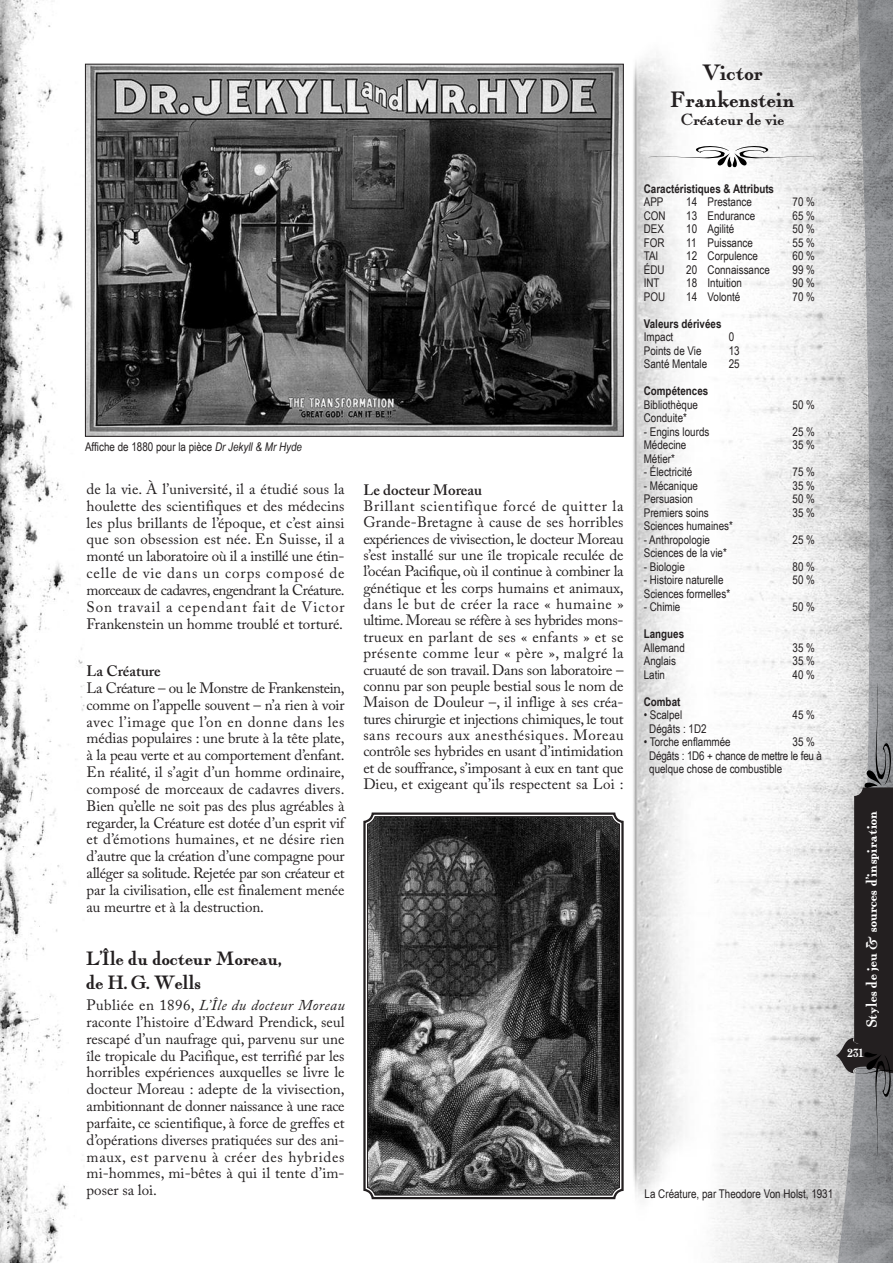
<style>
.page{position:relative;width:893px;height:1263px;background:#fff}
.page>*{position:absolute;margin:0;border:0;box-sizing:border-box;transform-origin:0 0}
.t1{font:22.5px/27px "Fairfax Station";color:#231f20;text-align:center}
.t2{font:19.5px/23.7px "Fairfax Station";color:#231f20}
.t3{font:16.5px "Fairfax Station";color:#231f20}
.t4{font:15px/16.8px "Adobe Caslon Pro";letter-spacing:-.005em;color:#231f20;text-align:justify}
.t5{font:15px "Fairfax Station";color:#fff}
.t6{font:12px/13.5px "Arial Narrow";color:#231f20}
.t7{font:700 12px/13.5px "Arial Narrow";color:#231f20}
.t8{font:12px "Fairfax Station";color:#fff}
.s1{font-style:italic}
.s2{font-weight:600}
.s3{font-weight:400}
.s4{font-weight:700}
</style>
<div class="page">
<img style="left:633px;top:0;width:203px;height:1263px">
<img style="left:836px;top:0;width:57px;height:1263px">
<svg style="left:836px;top:683px;width:57px;height:473px;background:#797879"></svg>
<img style="left:0;top:0;width:85px;height:1263px">
<img style="left:87px;top:66px;width:535px;height:369px">
<svg style="left:363px;top:812px;width:261px;height:388px"></svg>
<svg style="left:367px;top:816px;width:253px;height:380px;background:#464646"></svg>
<svg style="left:648px;top:146px;width:168px;height:21px"></svg>
<p class="t1" style="left:671px;top:59px;width:126px">Victor<br>Frankenstein</p>
<p class="t3" style="left:681px;top:111px;width:104px">Créateur de vie</p>
<p class="t6" style="left:85px;top:440px;width:218px">Affiche de 1880 pour la pièce <span class="s1">Dr Jekyll &amp; Mr Hyde</span></p>
<p class="t4" style="left:87px;top:482px;width:260px">de la vie. À l’université, il a étudié sous la houlette des scientifiques et des médecins les plus brillants de l’époque, et c’est ainsi que son obsession est née. En Suisse, il a monté un laboratoire où il a instillé une étin&shy;celle de vie dans un corps composé de morceaux de cadavres, engendrant la Créature.<br>Son travail a cependant fait de Victor Frankenstein un homme troublé et torturé.</p>
<p class="t4" style="left:87px;top:664px;width:260px;text-align:left"><span class="s2">La Créature<br></span>La Créature – ou le Monstre de Frankenstein, comme on l’appelle souvent – n’a rien à voir avec l’image que l’on en donne dans les médias populaires : une brute à la tête plate, à la peau verte et au comportement d’enfant.<br>En réalité, il s’agit d’un homme ordinaire, composé de morceaux de cadavres divers.<br>Bien qu’elle ne soit pas des plus agréables à regarder, la Créature est dotée d’un esprit vif et d’émotions humaines, et ne désire rien d’autre que la création d’une compagne pour alléger sa solitude. Rejetée par son créateur et par la civilisation, elle est finalement menée au meurtre et à la destruction.</p>
<p class="t2" style="left:87px;top:946px;width:196px">L’Île du docteur Moreau, de H. G. Wells</p>
<p class="t4" style="left:87px;top:998px;width:260px">Publiée en 1896, <span class="s1">L’Île du docteur Moreau </span>raconte l’histoire d’Edward Prendick, seul rescapé d’un naufrage qui, parvenu sur une île tropicale du Pacifique, est terrifié par les horribles expériences auxquelles se livre le docteur Moreau : adepte de la vivisection, ambitionnant de donner naissance à une race parfaite, ce scientifique, à force de greffes et d’opérations diverses pratiquées sur des ani&shy;maux, est parvenu à créer des hybrides mi-hommes, mi-bêtes à qui il tente d’im&shy;poser sa loi.</p>
<p class="t4" style="left:363px;top:483px;width:262px;line-height:16.4px;text-align:left"><span class="s2">Le docteur Moreau<br></span>Brillant scientifique forcé de quitter la Grande-Bretagne à cause de ses horribles expériences de vivisection, le docteur Moreau s’est installé sur une île tropicale reculée de l’océan Pacifique, où il continue à combiner la génétique et les corps humains et animaux, dans le but de créer la race « humaine » ultime. Moreau se réfère à ses hybrides mons&shy;trueux en parlant de ses « enfants » et se présente comme leur « père », malgré la cruauté de son travail. Dans son laboratoire – connu par son peuple bestial sous le nom de Maison de Douleur –, il inflige à ses créa&shy;tures chirurgie et injections chimiques, le tout sans recours aux anesthésiques. Moreau contrôle ses hybrides en usant d’intimidation et de souffrance, s’imposant à eux en tant que Dieu, et exigeant qu’ils respectent sa Loi :</p>
<p class="t7" style="left:644px;top:182px;width:132px">Caractéristiques &amp; Attributs<br><span class="s3">APP</span></p>
<p class="t6" style="left:686px;top:195px;width:67px">14 Prestance</p>
<p class="t6" style="left:793px;top:195px;width:24px">70 %</p>
<p class="t6" style="left:644px;top:209px;width:23px">CON</p>
<p class="t6" style="left:686px;top:209px;width:70px">13 Endurance</p>
<p class="t6" style="left:793px;top:209px;width:24px">65 %</p>
<p class="t6" style="left:644px;top:222px;width:22px">DEX</p>
<p class="t6" style="left:686px;top:222px;width:50px">10 Agilité</p>
<p class="t6" style="left:793px;top:222px;width:24px">50 %</p>
<p class="t6" style="left:644px;top:236px;width:22px">FOR</p>
<p class="t6" style="left:686px;top:236px;width:68px">11 Puissance</p>
<p class="t6" style="left:793px;top:236px;width:24px">55 %</p>
<p class="t6" style="left:644px;top:249px;width:16px">TAI</p>
<p class="t6" style="left:686px;top:249px;width:73px">12 Corpulence</p>
<p class="t6" style="left:793px;top:249px;width:24px">60 %</p>
<p class="t6" style="left:644px;top:263px;width:22px">ÉDU</p>
<p class="t6" style="left:686px;top:263px;width:85px">20 Connaissance</p>
<p class="t6" style="left:793px;top:263px;width:24px">99 %</p>
<p class="t6" style="left:644px;top:276px;width:17px">INT</p>
<p class="t6" style="left:686px;top:276px;width:57px">18 Intuition</p>
<p class="t6" style="left:793px;top:276px;width:24px">90 %</p>
<p class="t6" style="left:644px;top:290px;width:23px">POU</p>
<p class="t6" style="left:686px;top:290px;width:56px">14 Volonté</p>
<p class="t6" style="left:793px;top:290px;width:24px">70 %</p>
<p class="t7" style="left:644px;top:317px;width:79px">Valeurs dérivées<br><span class="s3">Impact</span></p>
<p class="t6" style="left:729px;top:330px;width:7px">0</p>
<p class="t6" style="left:644px;top:344px;width:59px">Points de Vie</p>
<p class="t6" style="left:729px;top:344px;width:12px">13</p>
<p class="t6" style="left:644px;top:357px;width:65px">Santé Mentale</p>
<p class="t6" style="left:729px;top:357px;width:12px">25</p>
<p class="t6" style="left:644px;top:384px;width:66px"><span class="s4">Compétences<br></span>Bibliothèque</p>
<p class="t6" style="left:793px;top:398px;width:24px">50 %</p>
<p class="t6" style="left:644px;top:411px;width:45px">Conduite*</p>
<p class="t6" style="left:644px;top:425px;width:67px">- Engins lourds</p>
<p class="t6" style="left:793px;top:425px;width:24px">25 %</p>
<p class="t6" style="left:644px;top:438px;width:44px">Médecine</p>
<p class="t6" style="left:793px;top:438px;width:24px">35 %</p>
<p class="t6" style="left:644px;top:452px;width:33px">Métier*</p>
<p class="t6" style="left:644px;top:465px;width:50px">- Électricité</p>
<p class="t6" style="left:793px;top:465px;width:24px">75 %</p>
<p class="t6" style="left:644px;top:479px;width:56px">- Mécanique</p>
<p class="t6" style="left:793px;top:479px;width:24px">35 %</p>
<p class="t6" style="left:644px;top:492px;width:51px">Persuasion</p>
<p class="t6" style="left:793px;top:492px;width:24px">50 %</p>
<p class="t6" style="left:644px;top:506px;width:67px">Premiers soins</p>
<p class="t6" style="left:793px;top:506px;width:24px">35 %</p>
<p class="t6" style="left:644px;top:519px;width:91px">Sciences humaines*</p>
<p class="t6" style="left:644px;top:533px;width:68px">- Anthropologie</p>
<p class="t6" style="left:793px;top:533px;width:24px">25 %</p>
<p class="t6" style="left:644px;top:546px;width:85px">Sciences de la vie*</p>
<p class="t6" style="left:644px;top:560px;width:43px">- Biologie</p>
<p class="t6" style="left:793px;top:560px;width:24px">80 %</p>
<p class="t6" style="left:644px;top:573px;width:81px">- Histoire naturelle</p>
<p class="t6" style="left:793px;top:573px;width:24px">50 %</p>
<p class="t6" style="left:644px;top:587px;width:88px">Sciences formelles*</p>
<p class="t6" style="left:644px;top:600px;width:38px">- Chimie</p>
<p class="t6" style="left:793px;top:600px;width:24px">50 %</p>
<p class="t6" style="left:644px;top:627px;width:43px"><span class="s4">Langues<br></span>Allemand</p>
<p class="t6" style="left:793px;top:641px;width:24px">35 %</p>
<p class="t6" style="left:644px;top:654px;width:34px">Anglais</p>
<p class="t6" style="left:793px;top:654px;width:24px">35 %</p>
<p class="t6" style="left:644px;top:668px;width:23px">Latin</p>
<p class="t6" style="left:793px;top:668px;width:24px">40 %</p>
<p class="t7" style="left:644px;top:695px;width:38px">Combat</p>
<p class="t6" style="left:644px;top:708px;width:40px">• Scalpel</p>
<p class="t6" style="left:793px;top:708px;width:24px">45 %</p>
<p class="t6" style="left:649px;top:722px;width:59px">Dégâts : 1D2</p>
<p class="t6" style="left:644px;top:735px;width:88px">• Torche enflammée</p>
<p class="t6" style="left:649px;top:735px;width:174px;text-indent:143px">35 %<br>Dégâts : 1D6 + chance de mettre le feu à quelque chose de combustible</p>
<p class="t5" style="left:863px;top:1027px;width:218px;rotate:-90deg">Styles de jeu &amp; sources d’inspiration</p>
<p class="t8" style="left:847px;top:1046px;width:18px">231</p>
<p class="t6" style="left:645px;top:1186px;width:190px">La Créature, par Theodore Von Holst, 1931</p>
</div>
